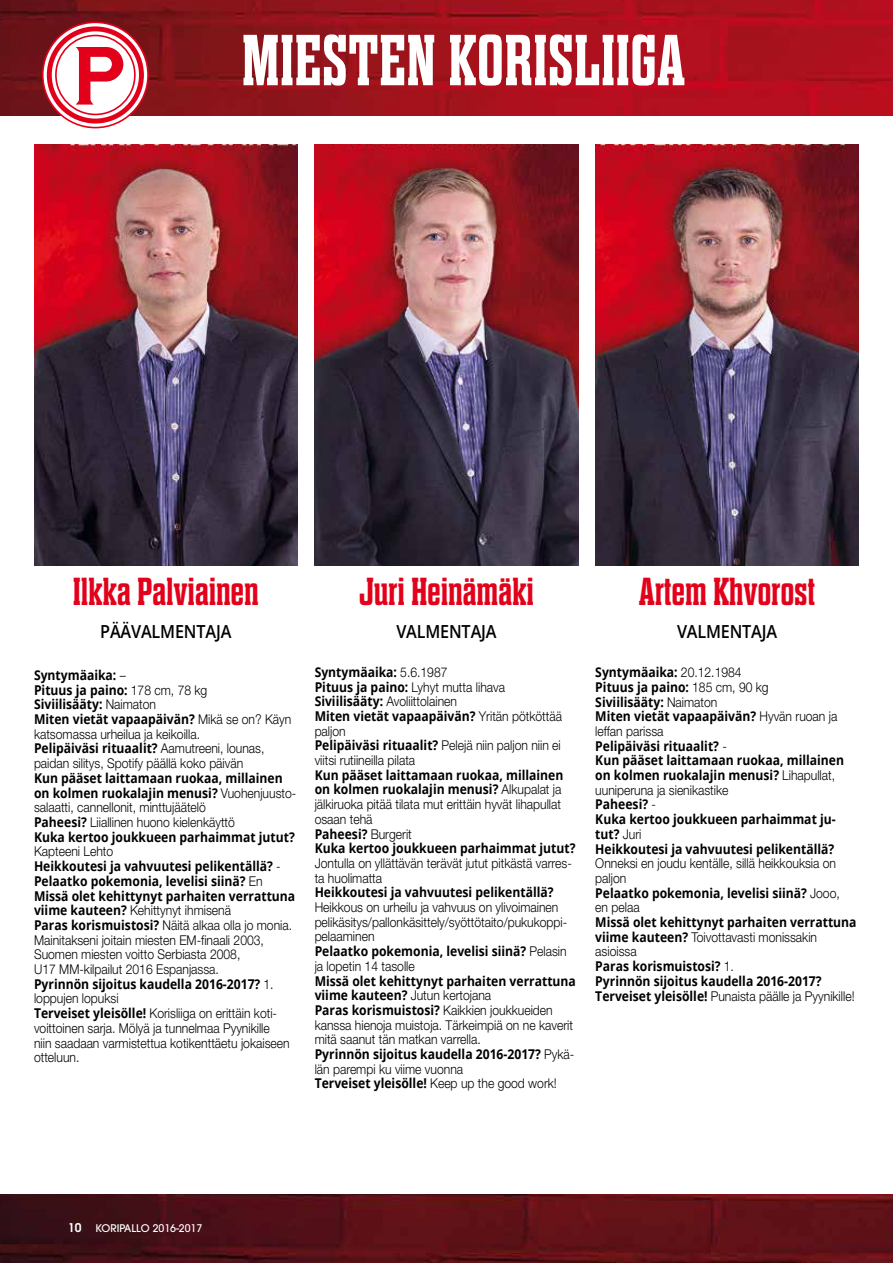
<style>
.page{position:relative;width:893px;height:1263px;background:#fff}
.page>*{position:absolute;margin:0;border:0;box-sizing:border-box;transform-origin:0 0}
.t1{font:700 72px "Dharma Slab E";letter-spacing:.02em;color:#fff}
.t2{font:700 39px "Dharma Slab E";letter-spacing:.01em;color:#e2001a;scale:1.05 1}
.t3{font:600 18px "Open Sans";letter-spacing:-.01em;color:#000;scale:.9 1}
.t4{font:700 13.5px/14.7px "Open Sans";color:#000;scale:.9 1}
.t5{font:300 13.5px/14.7px "Helvetica Neue";color:#000;scale:.9 1}
.t6{font:500 10.5px "ITC Avant Garde Std";color:#fff}
.s1{font-family:"Helvetica Neue";font-weight:300}
.s2{font-family:"Open Sans";font-weight:700}
.s3{font-weight:600;font-size:12px}
</style>
<div class="page">
<img style="left:0;top:0;width:893px;height:115px">
<img style="left:0;top:1194px;width:893px;height:69px">
<img style="left:595px;top:145px;width:264px;height:421px">
<img style="left:34px;top:145px;width:264px;height:421px">
<img style="left:315px;top:145px;width:263px;height:421px">
<svg style="left:43px;top:22px;width:105px;height:106px"></svg>
<div style="left:42px;top:22px;width:107px;height:106px;border:2px solid #e2001a;border-radius:50%"></div>
<div style="left:55px;top:35px;width:81px;height:80px;border:2px solid #e2001a;border-radius:50%"></div>
<div style="left:47px;top:26px;width:97px;height:97px;border:5px solid #e2001a;border-radius:50%"></div>
<svg style="left:76px;top:47px;width:48px;height:58px"></svg>
<h1 class="t1" style="left:242px;top:24px;width:443px">MIESTEN KORISLIIGA</h1>
<h2 class="t2" style="left:73px;top:572px;width:178px">Ilkka Palviainen</h2>
<h2 class="t2" style="left:359px;top:572px;width:167px">Juri Heinämäki</h2>
<h2 class="t2" style="left:639px;top:572px;width:169px">Artem Khvorost</h2>
<h3 class="t3" style="left:100px;top:619px;width:147px">PÄÄVALMEN TAJA</h3>
<h3 class="t3" style="left:677px;top:619px;width:113px">VALMENTAJA</h3>
<h3 class="t3" style="left:396px;top:619px;width:113px">VALMENTAJA</h3>
<p class="t4" style="left:34px;top:667px;width:287px">Syntymäaika: <span class="s1">–<br></span>Pituus ja paino: <span class="s1">178 cm, 78 kg<br></span>Siviilisääty: <span class="s1">Naimaton<br></span>Miten vietät vapaapäivän? <span class="s1">Mikä se on? Käyn</span></p>
<p class="t5" style="left:34px;top:726px;width:186px">katsomassa urheilua ja keikoilla.</p>
<p class="t4" style="left:34px;top:741px;width:258px">Pelipäiväsi rituaalit? <span class="s1">Aamutreeni, lounas,</span></p>
<p class="t5" style="left:34px;top:756px;width:234px">paidan silitys, Spotify päällä koko päivän</p>
<p class="t4" style="left:34px;top:770px;width:293px">Kun pääset laittamaan ruokaa, millainen on kolmen ruokalajin menusi? <span class="s1">Vuohenjuusto-</span></p>
<p class="t5" style="left:34px;top:800px;width:225px">salaatti, cannellonit, minttujäätelö<br><span class="s2">Paheesi?</span> Liiallinen huono kielenkäyttö</p>
<p class="t4" style="left:34px;top:829px;width:291px">Kuka kertoo joukkueen parhaimmat jutut?</p>
<p class="t5" style="left:34px;top:844px;width:90px">Kapteeni Lehto</p>
<p class="t4" style="left:34px;top:858px;width:292px">Heikkoutesi ja vahvuutesi pelikentällä? <span class="s1">-<br></span>Pelaatko pokemonia, levelisi siinä? <span class="s1">En<br></span>Missä olet kehittynyt parhaiten verrattuna</p>
<p class="t5" style="left:34px;top:903px;width:288px"><span class="s2">viime kauteen?</span> Kehittynyt ihmisenä<br><span class="s2">Paras korismuistosi?</span> Näitä alkaa olla jo monia.<br>Mainitakseni joitain miesten EM-finaali 2003, Suomen miesten voitto Serbiasta 2008,<br>U17 MM-kilpailut 2016 Espanjassa.</p>
<p class="t4" style="left:34px;top:976px;width:268px">Pyrinnön sijoitus kaudella 2016-2017? <span class="s1">1.</span></p>
<p class="t5" style="left:34px;top:991px;width:286px">loppujen lopuksi<br><span class="s2">Terveiset yleisölle!</span> Korisliiga on erittäin koti&shy;voittoinen sarja. Mölyä ja tunnelmaa Pyynikille niin saadaan varmistettua kotikenttäetu jokaiseen otteluun.</p>
<p class="t4" style="left:315px;top:664px;width:149px">Syntymäaika: <span class="s1">5.6.1987</span></p>
<p class="t5" style="left:315px;top:679px;width:213px"><span class="s2">Pituus ja paino:</span> Lyhyt mutta lihava<br><span class="s2">Siviilisääty:</span> Avoliittolainen</p>
<p class="t4" style="left:315px;top:708px;width:276px">Miten vietät vapaapäivän? <span class="s1">Yritän pötköttää</span></p>
<p class="t5" style="left:315px;top:723px;width:275px">paljon<br><span class="s2">Pelipäiväsi rituaalit?</span> Pelejä niin paljon niin ei viitsi rutiineilla pilata</p>
<p class="t4" style="left:315px;top:767px;width:278px">Kun pääset laittamaan ruokaa, millainen on kolmen ruokalajin menusi? <span class="s1">Alkupalat ja</span></p>
<p class="t5" style="left:315px;top:797px;width:275px">jälkiruoka pitää tilata mut erittäin hyvät lihapullat osaan tehä</p>
<p class="t4" style="left:315px;top:826px;width:291px">Paheesi? <span class="s1">Burgerit<br></span>Kuka kertoo joukkueen parhaimmat jutut?</p>
<p class="t5" style="left:315px;top:855px;width:287px">Jontulla on yllättävän terävät jutut pitkästä varres&shy;ta huolimatta</p>
<p class="t4" style="left:315px;top:885px;width:267px">Heikkoutesi ja vahvuutesi pelikentällä?</p>
<p class="t5" style="left:315px;top:900px;width:282px">Heikkous on urheilu ja vahvuus on ylivoimainen pelikäsitys/pallonkäsittely/syöttötaito/pukukoppi&shy;pelaaminen</p>
<p class="t4" style="left:315px;top:943px;width:281px">Pelaatko pokemonia, levelisi siinä? <span class="s1">Pelasin</span></p>
<p class="t5" style="left:315px;top:958px;width:113px">ja lopetin 14 tasolle</p>
<p class="t4" style="left:315px;top:973px;width:292px">Missä olet kehittynyt parhaiten verrattuna</p>
<p class="t5" style="left:315px;top:988px;width:198px"><span class="s2">viime kauteen?</span> Jutun kertojana</p>
<p class="t4" style="left:315px;top:1002px;width:266px">Paras korismuistosi? <span class="s1">Kaikkien joukkueiden</span></p>
<p class="t5" style="left:315px;top:1017px;width:289px">kanssa hienoja muistoja. Tärkeimpiä on ne kaverit mitä saanut tän matkan varrella.</p>
<p class="t4" style="left:315px;top:1046px;width:290px">Pyrinnön sijoitus kaudella 2016-2017? <span class="s1">Pykä-</span></p>
<p class="t5" style="left:315px;top:1061px;width:167px">län parempi ku viime vuonna</p>
<p class="t4" style="left:315px;top:1076px;width:271px">Terveiset yleisölle! <span class="s1">Keep up the good work!</span></p>
<p class="t4" style="left:595px;top:664px;width:270px">Syntymäaika: <span class="s1">20.12.1984<br></span>Pituus ja paino: <span class="s1">185 cm, 90 kg<br></span>Siviilisääty: <span class="s1">Naimaton<br></span>Miten vietät vapaapäivän? <span class="s1">Hyvän ruoan ja</span></p>
<p class="t5" style="left:595px;top:723px;width:77px">leffan parissa</p>
<p class="t4" style="left:595px;top:738px;width:278px">Pelipäiväsi rituaalit? <span class="s1">-<br></span>Kun pääset laittamaan ruokaa, millainen on kolmen ruokalajin menusi? <span class="s1">Lihapullat,</span></p>
<p class="t5" style="left:595px;top:782px;width:150px">uuniperuna ja sienikastike</p>
<p class="t4" style="left:595px;top:797px;width:269px">Paheesi? <span class="s1">-<br></span>Kuka kertoo joukkueen parhaimmat ju&shy;tut? <span class="s1">Juri<br></span>Heikkoutesi ja vahvuutesi pelikentällä?</p>
<p class="t5" style="left:595px;top:856px;width:269px">Onneksi en joudu kentälle, sillä heikkouksia on paljon</p>
<p class="t4" style="left:595px;top:885px;width:273px">Pelaatko pokemonia, levelisi siinä? <span class="s1">Jooo,</span></p>
<p class="t5" style="left:595px;top:900px;width:51px">en pelaa</p>
<p class="t4" style="left:595px;top:914px;width:292px">Missä olet kehittynyt parhaiten verrattuna</p>
<p class="t5" style="left:595px;top:929px;width:248px"><span class="s2">viime kauteen?</span> Toivottavasti monissakin asioissa</p>
<p class="t4" style="left:595px;top:958px;width:253px">Paras korismuistosi? <span class="s1">1.<br></span>Pyrinnön sijoitus kaudella 2016-2017?</p>
<p class="t5" style="left:595px;top:988px;width:290px"><span class="s2">Terveiset yleisölle!</span> Punaista päälle ja Pyynikille!</p>
<p class="t6" style="left:68px;top:1221px;width:136px"><span class="s3">10</span> KORIPALLO 2016-2017</p>
</div>
